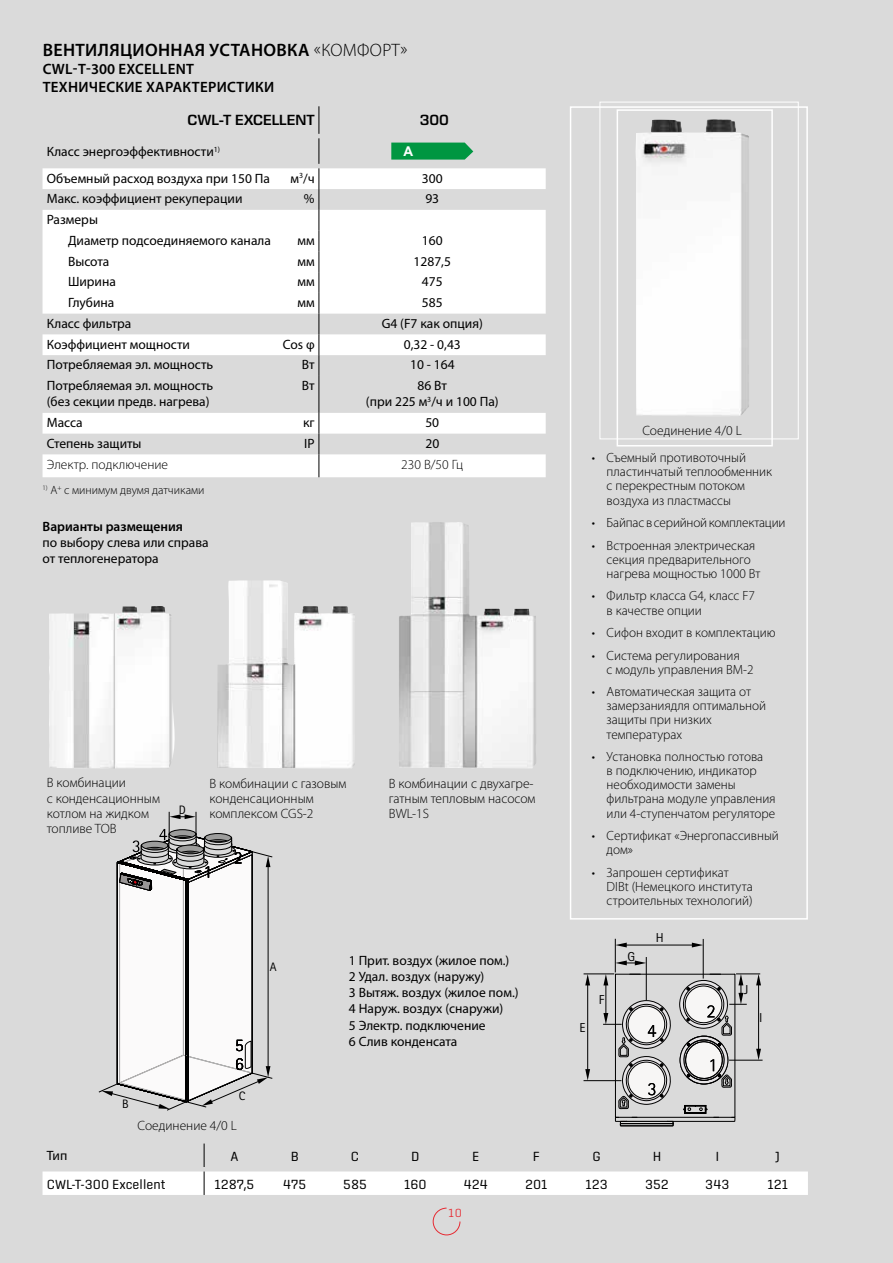
<style>
.page{position:relative;width:893px;height:1263px;background:#dadada}
.page>*{position:absolute;margin:0;border:0;box-sizing:border-box;transform-origin:0 0}
.t1{font:600 18px "Myriad Pro";letter-spacing:.02em;color:#000}
.t2{font:600 15px/18px "Myriad Pro";letter-spacing:.02em;color:#000}
.t3{font:600 15px "Eurostile Next LT Pro";color:#000}
.t4{font:13.5px/16.2px "Myriad Pro";color:#000}
.t5{font:300 13.5px/15px "Myriad Pro";color:#000}
.t6{font:13.5px "Center";color:#000}
.t7{font:600 13.5px "Myriad Pro";color:#000}
.t8{font:700 13.5px "Arial";color:#fff}
.t9{font:300 13.35px/14.1px "Myriad Pro";color:#000}
.t10{font:12.9px "Rotis Sans Serif";color:#000}
.t11{font:12.3px "Rotis Sans Serif";color:#000}
.t12{font:300 12px "Myriad Pro";color:#000}
.t13{font:300 12px "Center";color:#e62a32}
.s1{font-weight:300}
</style>
<div class="page">
<svg style="left:432px;top:1207px;width:29px;height:29px"></svg>
<img style="left:49px;top:606px;width:126px;height:163px">
<img style="left:399px;top:522px;width:137px;height:246px">
<img style="left:217px;top:580px;width:138px;height:189px">
<div style="left:570px;top:106px;width:238px;height:813px;border:2px solid #fff"></div>
<div style="left:617px;top:109px;width:156px;height:337px;border:2px solid #fff"></div>
<div style="left:600px;top:102px;width:199px;height:337px;border:1px solid #fff"></div>
<img style="left:635px;top:119px;width:114px;height:297px">
<svg style="left:98px;top:811px;width:175px;height:300px"></svg>
<svg style="left:43px;top:168px;width:503px;height:309px;fill:#fff"></svg>
<svg style="left:319px;top:106px;width:1px;height:270px"></svg>
<hr style="left:319px;top:376px;width:1px;height:37px;background:#000">
<svg style="left:319px;top:413px;width:1px;height:64px"></svg>
<svg style="left:391px;top:143px;width:82px;height:17px"></svg>
<svg style="left:43px;top:1143px;width:765px;height:52px"></svg>
<hr style="left:615px;top:939px;width:1px;height:33px;background:#000">
<svg style="left:615px;top:960px;width:31px;height:5px"></svg>
<hr style="left:621px;top:945px;width:76px;height:1px;background:#000">
<svg style="left:615px;top:943px;width:12px;height:4px"></svg>
<svg style="left:692px;top:943px;width:11px;height:4px"></svg>
<hr style="left:584px;top:973px;width:30px;height:1px;background:#000">
<hr style="left:587px;top:980px;width:1px;height:95px;background:#000">
<svg style="left:585px;top:974px;width:5px;height:11px"></svg>
<svg style="left:585px;top:1069px;width:5px;height:11px"></svg>
<hr style="left:646px;top:957px;width:1px;height:43px;background:#000">
<hr style="left:703px;top:939px;width:1px;height:39px;background:#000">
<hr style="left:584px;top:1080px;width:37px;height:1px;background:#000">
<hr style="left:729px;top:1060px;width:34px;height:1px;background:#000">
<svg style="left:603px;top:973px;width:158px;height:154px"></svg>
<h1 class="t1" style="left:43px;top:39px;width:366px">ВЕНТИЛЯЦИОННАЯ УСТАНОВКА <span class="s1">«КОМФОРТ»</span></h1>
<p class="t2" style="left:43px;top:60px;width:233px">CWL-T-300 EXCELLENT<br>ТЕХНИЧЕСКИЕ ХАРАКТЕРИСТИКИ</p>
<p class="t3" style="left:187px;top:112px;width:129px">CWL-T EXCELLENT</p>
<p class="t3" style="left:420px;top:112px;width:31px">300</p>
<p class="t4" style="left:47px;top:143px;width:175px">Класс энергоэффективности<sup>1)</sup></p>
<p class="t8" style="left:404px;top:142px;width:11px">A</p>
<p class="t4" style="left:47px;top:170px;width:225px">Объемный расход воздуха при 150 Па</p>
<p class="t4" style="left:290px;top:170px;width:26px">м<sup>3</sup>/ч</p>
<p class="t4" style="left:422px;top:170px;width:22px">300</p>
<p class="t4" style="left:47px;top:191px;width:197px">Макс. коэффициент рекуперации</p>
<p class="t4" style="left:304px;top:191px;width:12px">%</p>
<p class="t4" style="left:425px;top:191px;width:15px">93</p>
<p class="t4" style="left:68px;top:209px;width:204px;line-height:20.7px;text-indent:-21px">Размеры<br>Диаметр подсоединяемого канала</p>
<p class="t4" style="left:297px;top:232px;width:19px">мм</p>
<p class="t4" style="left:422px;top:232px;width:22px">160</p>
<p class="t4" style="left:68px;top:253px;width:43px">Высота</p>
<p class="t4" style="left:297px;top:253px;width:19px">мм</p>
<p class="t4" style="left:414px;top:253px;width:39px">1287,5</p>
<p class="t4" style="left:68px;top:274px;width:49px">Ширина</p>
<p class="t4" style="left:297px;top:274px;width:19px">мм</p>
<p class="t4" style="left:422px;top:274px;width:22px">475</p>
<p class="t4" style="left:68px;top:294px;width:48px">Глубина</p>
<p class="t4" style="left:297px;top:294px;width:19px">мм</p>
<p class="t4" style="left:422px;top:294px;width:22px">585</p>
<p class="t4" style="left:47px;top:315px;width:86px">Класс фильтра</p>
<p class="t4" style="left:382px;top:315px;width:103px">G4 (F7 как опция)</p>
<p class="t4" style="left:47px;top:336px;width:145px">Коэффициент мощности</p>
<p class="t4" style="left:283px;top:336px;width:33px">Cos φ</p>
<p class="t4" style="left:404px;top:336px;width:59px">0,32 - 0,43</p>
<p class="t4" style="left:47px;top:357px;width:168px">Потребляемая эл. мощность</p>
<p class="t4" style="left:302px;top:357px;width:14px">Вт</p>
<p class="t4" style="left:410px;top:357px;width:46px">10 - 164</p>
<p class="t4" style="left:47px;top:377px;width:168px">Потребляемая эл. мощность (без секции предв. нагрева)</p>
<p class="t4" style="left:302px;top:377px;width:14px">Вт</p>
<p class="t4" style="left:366px;top:377px;width:134px;text-align:center">86 Вт<br>(при 225 м<sup>3</sup>/ч и 100 Па)</p>
<p class="t4" style="left:47px;top:414px;width:37px">Масса</p>
<p class="t4" style="left:303px;top:414px;width:13px">кг</p>
<p class="t4" style="left:425px;top:414px;width:15px">50</p>
<p class="t4" style="left:47px;top:435px;width:96px">Степень защиты</p>
<p class="t4" style="left:304px;top:435px;width:12px">IP</p>
<p class="t4" style="left:425px;top:435px;width:15px">20</p>
<p class="t5" style="left:47px;top:457px;width:123px">Электр. подключение</p>
<p class="t5" style="left:401px;top:457px;width:64px">230 В/50 Гц</p>
<p class="t12" style="left:43px;top:484px;width:164px"><sup>1)</sup> A<sup>+</sup> с минимум двумя датчиками</p>
<p class="t7" style="left:43px;top:518px;width:142px">Варианты размещения</p>
<p class="t4" style="left:43px;top:534px;width:168px">по выбору слева или справа от теплогенератора</p>
<p class="t5" style="left:47px;top:776px;width:115px">В комбинации<br>с конденсационным котлом на жидком топливе TOB</p>
<p class="t5" style="left:389px;top:776px;width:148px">В комбинации с двухагре&shy;гатным тепловым насосом<br>BWL-1S</p>
<p class="t5" style="left:209px;top:776px;width:138px">В комбинации с газовым конденсационным комплексом CGS-2</p>
<p class="t11" style="left:179px;top:803px;width:9px">D</p>
<p class="t11" style="left:270px;top:959px;width:8px">A</p>
<p class="t11" style="left:122px;top:1097px;width:8px">B</p>
<p class="t11" style="left:239px;top:1088px;width:8px">C</p>
<p class="t5" style="left:138px;top:1118px;width:101px">Соединение 4/0 L</p>
<p class="t4" style="left:349px;top:952px;width:171px">1 Прит. воздух (жилое пом.)<br>2 Удал. воздух (наружу)<br>3 Вытяж. воздух (жилое пом.)<br>4 Наруж. воздух (снаружи)<br>5 Электр. подключение<br>6 Слив конденсата</p>
<p class="t5" style="left:642px;top:424px;width:101px">Соединение 4/0 L</p>
<p class="t9" style="left:607px;top:451px;width:167px;text-indent:-15px">• Съемный противоточный пластинчатый теплообменник с перекрестным потоком воздуха из пластмассы</p>
<p class="t9" style="left:592px;top:516px;width:195px">• Байпас в серийной комплектации</p>
<p class="t9" style="left:607px;top:538px;width:155px;text-indent:-15px">• Встроенная электрическая секция предварительного нагрева мощностью 1000 Вт</p>
<p class="t9" style="left:607px;top:589px;width:150px;text-indent:-15px">• Фильтр класса G4, класс F7 в качестве опции</p>
<p class="t9" style="left:592px;top:626px;width:185px">• Сифон входит в комплектацию</p>
<p class="t9" style="left:607px;top:648px;width:149px;text-indent:-15px">• Система регулирования<br>с модуль управления BM-2</p>
<p class="t9" style="left:607px;top:685px;width:161px;text-indent:-15px">• Автоматическая защита от замерзаниядля оптимальной защиты при низких температурах</p>
<p class="t9" style="left:607px;top:750px;width:171px;text-indent:-15px">• Установка полностью готова<br>в подключению, индикатор необходимости замены фильтрана модуле управления или 4-ступенчатом регуляторе</p>
<p class="t9" style="left:607px;top:829px;width:174px;text-indent:-15px">• Сертификат «Энергопассивный дом»</p>
<p class="t9" style="left:607px;top:865px;width:148px;text-indent:-15px">• Запрошен сертификат<br>DIBt (Немецкого института строительных технологий)</p>
<p class="t10" style="left:579px;top:1020px;width:8px">E</p>
<p class="t10" style="left:599px;top:992px;width:7px">F</p>
<p class="t10" style="left:627px;top:949px;width:9px">G</p>
<p class="t10" style="left:656px;top:930px;width:9px">H</p>
<p class="t10" style="left:744px;top:981px;width:6px">J</p>
<p class="t10" style="left:759px;top:1009px;width:5px">I</p>
<p class="t4" style="left:47px;top:1147px;width:22px">Тип</p>
<p class="t6" style="left:230px;top:1148px;width:10px">A</p>
<p class="t6" style="left:291px;top:1148px;width:10px">B</p>
<p class="t6" style="left:351px;top:1148px;width:10px">C</p>
<p class="t6" style="left:411px;top:1148px;width:10px">D</p>
<p class="t6" style="left:472px;top:1148px;width:9px">E</p>
<p class="t6" style="left:533px;top:1148px;width:8px">F</p>
<p class="t6" style="left:592px;top:1148px;width:10px">G</p>
<p class="t6" style="left:653px;top:1148px;width:10px">H</p>
<p class="t6" style="left:715px;top:1148px;width:5px">I</p>
<p class="t6" style="left:775px;top:1148px;width:6px">J</p>
<p class="t6" style="left:47px;top:1176px;width:120px">CWL-T-300 Excellent</p>
<p class="t6" style="left:214px;top:1176px;width:41px">1287,5</p>
<p class="t6" style="left:283px;top:1176px;width:24px">475</p>
<p class="t6" style="left:343px;top:1176px;width:25px">585</p>
<p class="t6" style="left:404px;top:1176px;width:24px">160</p>
<p class="t6" style="left:464px;top:1176px;width:25px">424</p>
<p class="t6" style="left:525px;top:1176px;width:24px">201</p>
<p class="t6" style="left:585px;top:1176px;width:24px">123</p>
<p class="t6" style="left:645px;top:1176px;width:25px">352</p>
<p class="t6" style="left:705px;top:1176px;width:26px">343</p>
<p class="t6" style="left:767px;top:1176px;width:22px">121</p>
<p class="t13" style="left:449px;top:1206px;width:15px">10</p>
</div>
